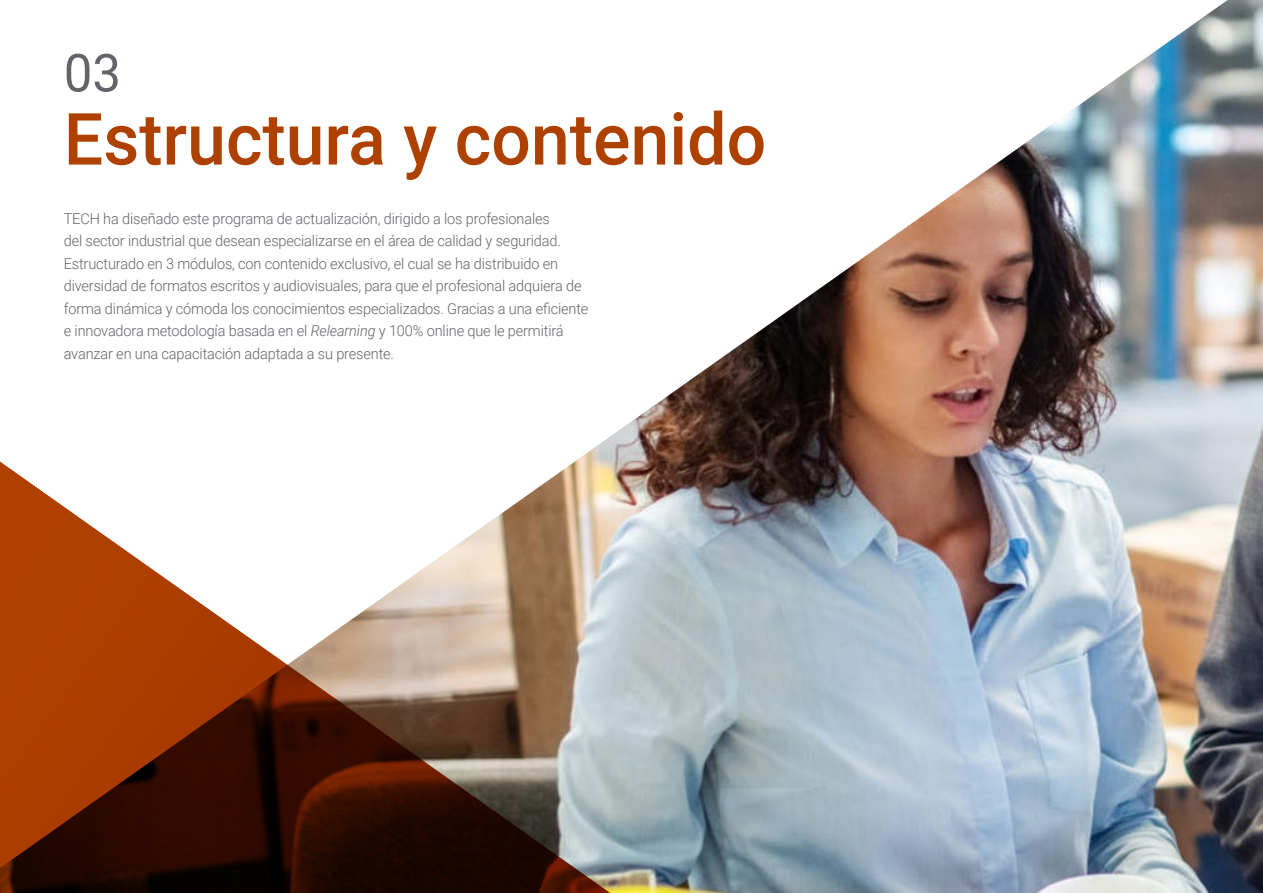
<style>
.page{position:relative;width:1263px;height:893px;background:#fff}
.page>*{position:absolute;margin:0;border:0;box-sizing:border-box;transform-origin:0 0}
.t1{font:500 72px "Roboto";color:#ae4000}
.t2{font:52.5px "Roboto";color:#61646a}
.t3{font:300 15px/22.5px "Roboto";letter-spacing:-.01em;color:#61646a}
.s1{font-style:italic}
</style>
<div class="page">
<img style="left:597px;top:0;width:666px;height:893px">
<svg style="left:0;top:446px;width:640px;height:447px"></svg>
<h2 class="t2" style="left:64px;top:36px;width:59px">03</h2>
<h1 class="t1" style="left:64px;top:89px;width:704px">Estructura y contenido</h1>
<p class="t3" style="left:64px;top:207px;width:526px">TECH ha diseñado este programa de actualización, dirigido a los profesionales<br>del sector industrial que desean especializarse en el área de calidad y seguridad.<br>Estructurado en 3 módulos, con contenido exclusivo, el cual se ha distribuido en diversidad de formatos escritos y audiovisuales, para que el profesional adquiera de forma dinámica y cómoda los conocimientos especializados. Gracias a una eficiente e innovadora metodología basada en el <span class="s1">Relearning</span> y 100% online que le permitirá avanzar en una capacitación adaptada a su presente.</p>
</div>
